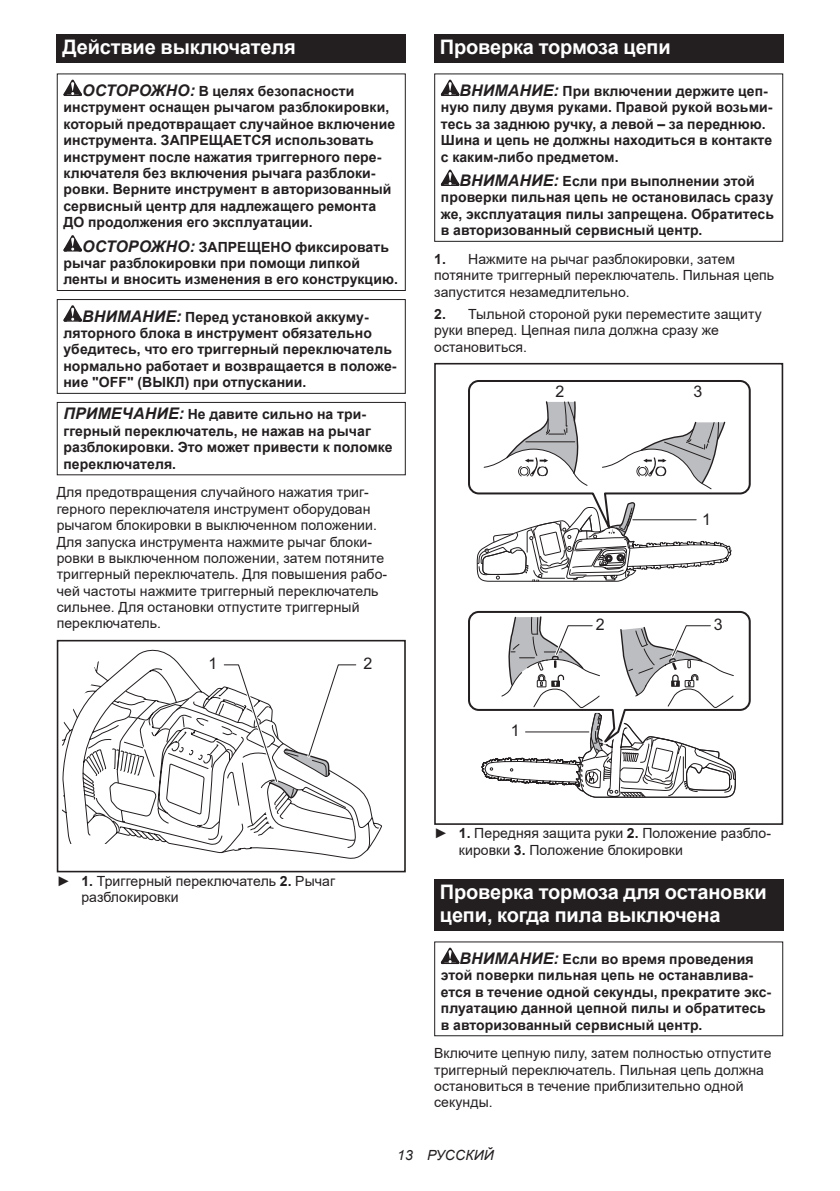
<style>
.page{position:relative;width:840px;height:1191px;background:#fff}
.page>*{position:absolute;margin:0;border:0;box-sizing:border-box;transform-origin:0 0}
.t1{font:700 20px/23.4px "Arial";letter-spacing:-.01em;color:#fff}
.t2{font:16px "Arial";color:#231f20}
.t3{font:700 14px/16.4px "Arial";letter-spacing:.005em;color:#231f20}
.t4{font:14px/16.4px "Arial";letter-spacing:.005em;color:#231f20}
.t5{font:italic 14px "Arial";letter-spacing:.005em;color:#231f20}
.s1{font-style:italic;font-size:16px}
.s2{font-weight:700}
</style>
<div class="page">
<div style="left:57px;top:34px;width:348px;height:29px;background:#231f20"></div>
<svg style="left:63px;top:80px;width:19px;height:16px"></svg>
<svg style="left:63px;top:235px;width:19px;height:16px"></svg>
<div style="left:57px;top:73px;width:348px;height:218px;border:1px solid #231f20"></div>
<svg style="left:63px;top:305px;width:19px;height:17px"></svg>
<div style="left:57px;top:299px;width:348px;height:95px;border:1px solid #231f20"></div>
<div style="left:57px;top:402px;width:348px;height:73px;border:1px solid #231f20"></div>
<svg style="left:219px;top:815px;width:163px;height:44px"></svg>
<svg style="left:62px;top:649px;width:310px;height:204px"></svg>
<div style="left:57px;top:844px;width:73px;height:28px;background:#fff"></div>
<div style="left:57px;top:640px;width:348px;height:232px;border:2px solid #231f20"></div>
<svg style="left:221px;top:662px;width:137px;height:138px"></svg>
<div style="left:434px;top:34px;width:348px;height:29px;background:#231f20"></div>
<svg style="left:440px;top:80px;width:19px;height:16px"></svg>
<svg style="left:440px;top:170px;width:19px;height:16px"></svg>
<div style="left:434px;top:73px;width:348px;height:169px;border:1px solid #231f20"></div>
<svg style="left:468px;top:380px;width:283px;height:20px"></svg>
<div style="left:434px;top:363px;width:348px;height:462px;border:2px solid #231f20"></div>
<svg style="left:468px;top:400px;width:283px;height:398px"></svg>
<hr style="left:525px;top:730px;width:63px;height:3px;background:#fff">
<hr style="left:525px;top:731px;width:63px;height:1px;background:#231f20">
<hr style="left:632px;top:518px;width:63px;height:3px;background:#fff">
<hr style="left:632px;top:519px;width:63px;height:1px;background:#231f20">
<div style="left:434px;top:878px;width:348px;height:52px;background:#231f20"></div>
<svg style="left:440px;top:947px;width:19px;height:17px"></svg>
<div style="left:434px;top:941px;width:348px;height:95px;border:1px solid #231f20"></div>
<h1 class="t1" style="left:62px;top:36px;width:235px">Действие выключателя</h1>
<p class="t3" style="left:63px;top:83px;width:333px;text-indent:19px"><span class="s1">ОСТОРОЖНО:</span> В целях безопасности инструмент оснащен рычагом разблокировки, который предотвращает случайное включение инструмента. ЗАПРЕЩАЕТСЯ использовать инструмент после нажатия триггерного пере&shy;ключателя без включения рычага разблоки&shy;ровки. Верните инструмент в авторизованный сервисный центр для надлежащего ремонта ДО продолжения его эксплуатации.</p>
<p class="t3" style="left:63px;top:239px;width:336px;text-indent:19px"><span class="s1">ОСТОРОЖНО:</span> ЗАПРЕЩЕНО фиксировать рычаг разблокировки при помощи липкой ленты и вносить изменения в его конструкцию.</p>
<p class="t3" style="left:63px;top:309px;width:334px;text-indent:19px"><span class="s1">ВНИМАНИЕ:</span> Перед установкой аккуму&shy;ляторного блока в инструмент обязательно убедитесь, что его триггерный переключатель нормально работает и возвращается в положе&shy;ние "OFF" (ВЫКЛ) при отпускании.</p>
<p class="t3" style="left:63px;top:406px;width:330px"><span class="s1">ПРИМЕЧАНИЕ:</span> Не давите сильно на три&shy;ггерный переключатель, не нажав на рычаг разблокировки. Это может привести к поломке переключателя.</p>
<p class="t4" style="left:57px;top:484px;width:332px">Для предотвращения случайного нажатия триг&shy;герного переключателя инструмент оборудован рычагом блокировки в выключенном положении.<br>Для запуска инструмента нажмите рычаг блоки&shy;ровки в выключенном положении, затем потяните триггерный переключатель. Для повышения рабо&shy;чей частоты нажмите триггерный переключатель сильнее. Для остановки отпустите триггерный переключатель.</p>
<p class="t2" style="left:208px;top:653px;width:10px">1</p>
<p class="t2" style="left:363px;top:653px;width:10px">2</p>
<p class="t4" style="left:81px;top:872px;width:255px;text-indent:-25px">► <span class="s2">1.</span> Триггерный переключатель <span class="s2">2.</span> Рычаг разблокировки</p>
<h1 class="t1" style="left:439px;top:36px;width:232px">Проверка тормоза цепи</h1>
<p class="t3" style="left:440px;top:83px;width:333px;text-indent:19px"><span class="s1">ВНИМАНИЕ:</span> При включении держите цеп&shy;ную пилу двумя руками. Правой рукой возьми&shy;тесь за заднюю ручку, а левой – за переднюю.<br>Шина и цепь не должны находиться в контакте с каким-либо предметом.</p>
<p class="t3" style="left:440px;top:173px;width:334px;text-indent:19px"><span class="s1">ВНИМАНИЕ:</span> Если при выполнении этой проверки пильная цепь не остановилась сразу же, эксплуатация пилы запрещена. Обратитесь в авторизованный сервисный центр.</p>
<p class="t4" style="left:434px;top:251px;width:341px"><span class="s2">1.</span> Нажмите на рычаг разблокировки, затем потяните триггерный переключатель. Пильная цепь запустится незамедлительно.</p>
<p class="t4" style="left:434px;top:305px;width:329px"><span class="s2">2.</span> Тыльной стороной руки переместите защиту руки вперед. Цепная пила должна сразу же остановиться.</p>
<p class="t2" style="left:555px;top:380px;width:10px">2</p>
<p class="t2" style="left:693px;top:380px;width:10px">3</p>
<p class="t2" style="left:701px;top:508px;width:10px">1</p>
<p class="t2" style="left:510px;top:720px;width:10px">1</p>
<p class="t2" style="left:595px;top:614px;width:10px">2</p>
<p class="t2" style="left:713px;top:614px;width:10px">3</p>
<p class="t4" style="left:458px;top:825px;width:313px;text-indent:-25px">► <span class="s2">1.</span> Передняя защита руки <span class="s2">2.</span> Положение разбло&shy;кировки <span class="s2">3.</span> Положение блокировки</p>
<h1 class="t1" style="left:439px;top:880px;width:328px">Проверка тормоза для остановки цепи, когда пила выключена</h1>
<p class="t3" style="left:440px;top:951px;width:332px;text-indent:19px"><span class="s1">ВНИМАНИЕ:</span> Если во время проведения этой поверки пильная цепь не останавлива&shy;ется в течение одной секунды, прекратите экс&shy;плуатацию данной цепной пилы и обратитесь в авторизованный сервисный центр.</p>
<p class="t4" style="left:434px;top:1045px;width:338px">Включите цепную пилу, затем полностью отпустите триггерный переключатель. Пильная цепь должна остановиться в течение приблизительно одной секунды.</p>
<p class="t5" style="left:397px;top:1146px;width:98px">13 РУССКИЙ</p>
</div>
